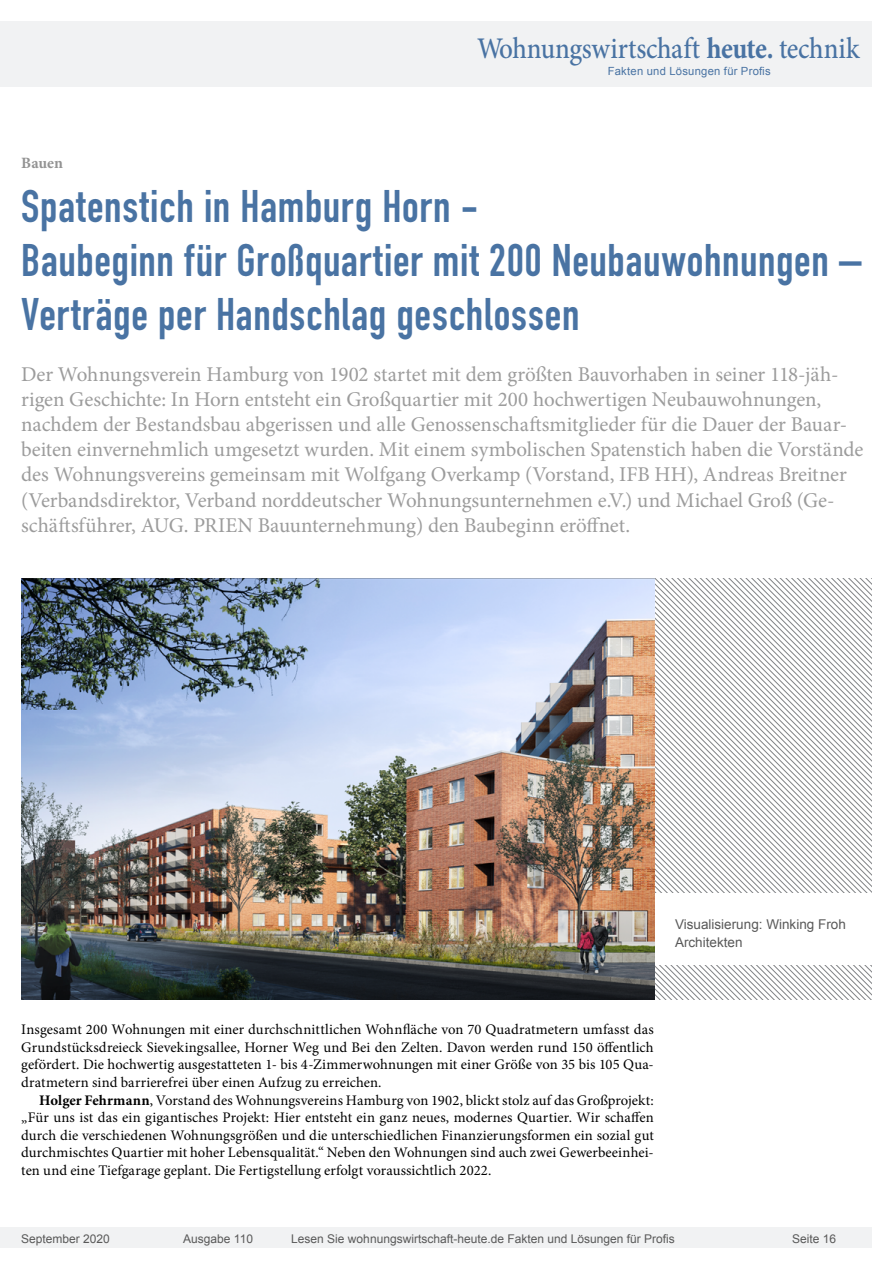
<style>
.page{position:relative;width:893px;height:1263px;background:#fff}
.page>*{position:absolute;margin:0;border:0;box-sizing:border-box;transform-origin:0 0}
.Überschrift_Groß{font:45px/54px "DIN Engschrift";letter-spacing:.015em;color:#4973a3}
.t1{font:500 30px "Minion Pro";letter-spacing:-.01em;color:#4973a3;scale:.9 1}
.Anlesetext{font:21px/25.2px "Minion Pro";letter-spacing:-.005em;color:#9c9c9c}
.Kategorie{font:700 15.75px "Minion Pro";letter-spacing:-.005em;color:#939393}
.Fliesstext{font:14.7px/17.5px "Minion Pro";letter-spacing:.005em;color:#000;text-align:justify}
.Fließtext_erste_Zeil{font:14.7px/17.5px "Minion Pro";letter-spacing:.005em;color:#000;text-align:justify}
.Bildunterschrift{font:13.5px/17.5px "Arial";color:#595959}
.t2{font:12px "Arial";color:#595959}
.t3{font:11.25px "Arial";letter-spacing:.025em;color:#4973a3}
.s1{font-weight:700}
</style>
<div class="page">
<div style="left:0;top:1227px;width:872px;height:20px;background:#f1f2f3"></div>
<div style="left:0;top:21px;width:872px;height:66px;background:#f1f2f3"></div>
<svg style="left:654px;top:578px;width:218px;height:95px"></svg>
<svg style="left:654px;top:673px;width:218px;height:326px"></svg>
<div style="left:654px;top:893px;width:237px;height:72px;background:#fff"></div>
<img style="left:21px;top:578px;width:633px;height:421px">
<h2 class="t1" style="left:477px;top:28px;width:426px">Wohnungswirtschaft <span class="s1">heute.</span> technik</h2>
<p class="t3" style="left:608px;top:63px;width:165px">Fakten und Lösungen für Profis</p>
<p class="Kategorie" style="left:21px;top:152px;width:43px">Bauen</p>
<p class="Überschrift_Groß" style="left:21px;top:180px;width:842px">Spatenstich in Hamburg Horn -<br>Baubeginn für Großquartier mit 200 Neubauwohnungen –<br>Verträge per Handschlag geschlossen</p>
<p class="Anlesetext" style="left:21px;top:361px;width:844px">Der Wohnungsverein Hamburg von 1902 startet mit dem größten Bauvorhaben in seiner 118-jäh&shy;rigen Geschichte: In Horn entsteht ein Großquartier mit 200 hochwertigen Neubauwohnungen, nachdem der Bestandsbau abgerissen und alle Genossenschaftsmitglieder für die Dauer der Bauar&shy;beiten einvernehmlich umgesetzt wurden. Mit einem symbolischen Spatenstich haben die Vorstände des Wohnungsvereins gemeinsam mit Wolfgang Overkamp (Vorstand, IFB HH), Andreas Breitner (Verbandsdirektor, Verband norddeutscher Wohnungsunternehmen e.V.) und Michael Groß (Ge&shy;schäftsführer, AUG. PRIEN Bauunternehmung) den Baubeginn eröffnet.</p>
<p class="Bildunterschrift" style="left:675px;top:916px;width:172px">Visualisierung: Winking Froh<br>Architekten</p>
<p class="Fließtext_erste_Zeil" style="left:21px;top:1021px;width:634px">Insgesamt 200 Wohnungen mit einer durchschnittlichen Wohnfläche von 70 Quadratmetern umfasst das Grundstücksdreieck Sievekingsallee, Horner Weg und Bei den Zelten. Davon werden rund 150 öffentlich gefördert. Die hochwertig ausgestatteten 1- bis 4-Zimmerwohnungen mit einer Größe von 35 bis 105 Qua&shy;dratmetern sind barrierefrei über einen Aufzug zu erreichen.</p>
<p class="Fliesstext" style="left:21px;top:1091px;width:634px;text-indent:18px"><span class="s1">Holger Fehrmann</span>, Vorstand des Wohnungsvereins Hamburg von 1902, blickt stolz auf das Großprojekt: „Für uns ist das ein gigantisches Projekt: Hier entsteht ein ganz neues, modernes Quartier. Wir schaffen durch die verschiedenen Wohnungsgrößen und die unterschiedlichen Finanzierungsformen ein sozial gut durchmischtes Quartier mit hoher Lebensqualität.“ Neben den Wohnungen sind auch zwei Gewerbeeinhei&shy;ten und eine Tiefgarage geplant. Die Fertigstellung erfolgt voraussichtlich 2022.</p>
<p class="t2" style="left:21px;top:1230px;width:90px">September 2020</p>
<p class="t2" style="left:183px;top:1230px;width:71px">Ausgabe 110</p>
<p class="t2" style="left:291px;top:1230px;width:385px">Lesen Sie wohnungswirtschaft-heute.de Fakten und Lösungen für Profis</p>
<p class="t2" style="left:792px;top:1231px;width:46px">Seite 16</p>
</div>
